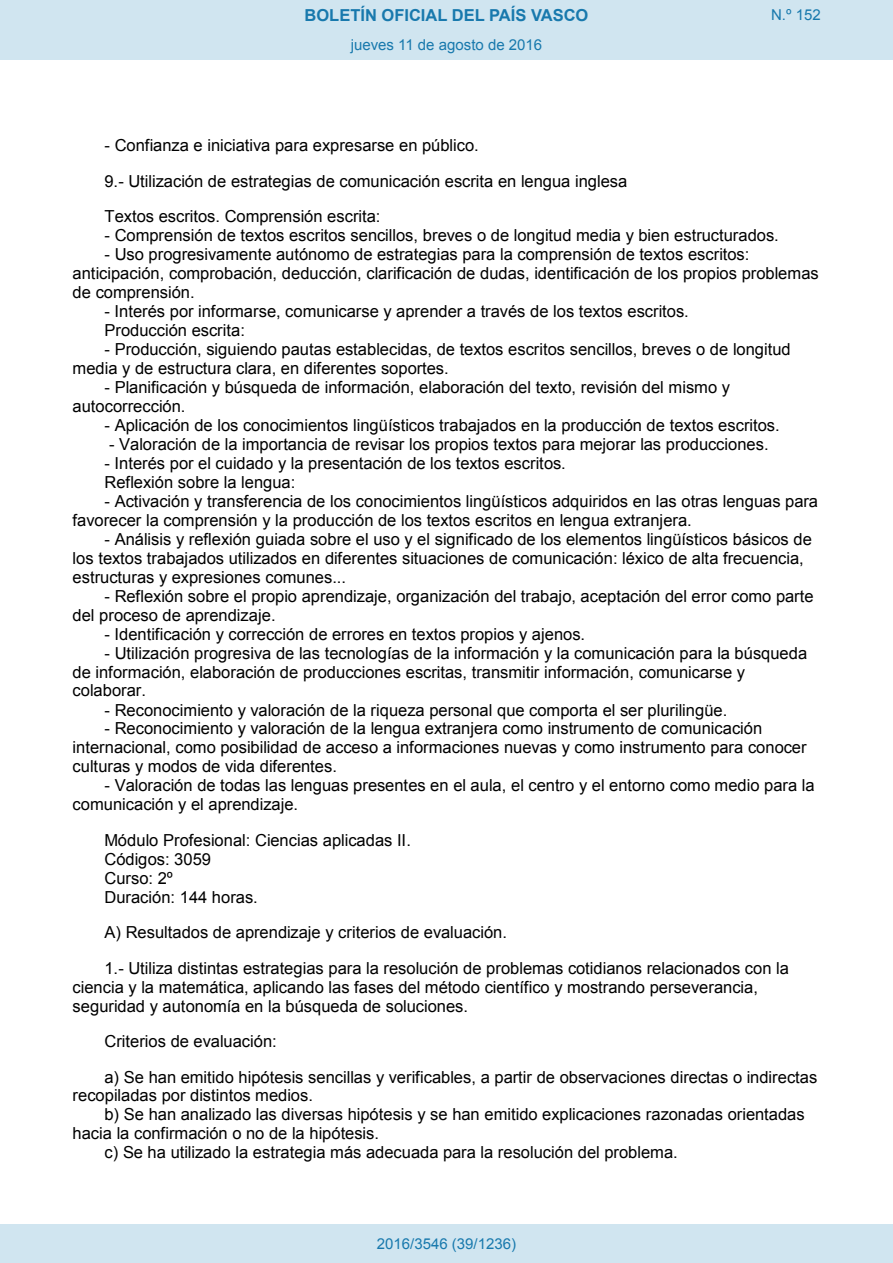
<style>
.page{position:relative;width:893px;height:1263px;background:#fff}
.page>*{position:absolute;margin:0;border:0;box-sizing:border-box;transform-origin:0 0}
.t1{font:16.5px/19px "Arial";color:#000}
.t2{font:700 16.5px "Arial";color:#1879ad}
.Paginacion_Centro{font:15px "Arial";color:#1879ad}
</style>
<div class="page">
<div style="left:0;top:0;width:893px;height:60px;background:#d0e5f0"></div>
<div style="left:0;top:1225px;width:893px;height:38px;background:#d0e5f0"></div>
<p class="t2" style="left:305px;top:4px;width:285px">BOLETÍN OFICIAL DEL PAÍS VASCO</p>
<p class="Paginacion_Centro" style="left:771px;top:5px;width:51px">N.º 152</p>
<p class="Paginacion_Centro" style="left:351px;top:35px;width:193px">jueves 11 de agosto de 2016</p>
<p class="t1" style="left:104px;top:128px;width:524px;line-height:35.4px">- Confianza e iniciativa para expresarse en público.<br>9.- Utilización de estrategias de comunicación escrita en lengua inglesa<br>Textos escritos. Comprensión escrita:</p>
<p class="t1" style="left:104px;top:226px;width:676px">- Comprensión de textos escritos sencillos, breves o de longitud media y bien estructurados.</p>
<p class="t1" style="left:73px;top:245px;width:748px;text-indent:32px">- Uso progresivamente autónomo de estrategias para la comprensión de textos escritos: anticipación, comprobación, deducción, clarificación de dudas, identificación de los propios problemas de comprensión.</p>
<p class="t1" style="left:104px;top:302px;width:586px">- Interés por informarse, comunicarse y aprender a través de los textos escritos.<br>Producción escrita:</p>
<p class="t1" style="left:73px;top:340px;width:720px;text-indent:32px">- Producción, siguiendo pautas establecidas, de textos escritos sencillos, breves o de longitud media y de estructura clara, en diferentes soportes.</p>
<p class="t1" style="left:73px;top:378px;width:659px;text-indent:32px">- Planificación y búsqueda de información, elaboración del texto, revisión del mismo y autocorrección.</p>
<p class="t1" style="left:104px;top:416px;width:677px">- Aplicación de los conocimientos lingüísticos trabajados en la producción de textos escritos.</p>
<p class="t1" style="left:109px;top:435px;width:661px">- Valoración de la importancia de revisar los propios textos para mejorar las producciones.</p>
<p class="t1" style="left:104px;top:454px;width:463px">- Interés por el cuidado y la presentación de los textos escritos.<br>Reflexión sobre la lengua:</p>
<p class="t1" style="left:73px;top:492px;width:747px;text-indent:32px">- Activación y transferencia de los conocimientos lingüísticos adquiridos en las otras lenguas para favorecer la comprensión y la producción de los textos escritos en lengua extranjera.</p>
<p class="t1" style="left:73px;top:530px;width:741px;text-indent:32px">- Análisis y reflexión guiada sobre el uso y el significado de los elementos lingüísticos básicos de los textos trabajados utilizados en diferentes situaciones de comunicación: léxico de alta frecuencia, estructuras y expresiones comunes...</p>
<p class="t1" style="left:73px;top:586px;width:743px;text-indent:32px">- Reflexión sobre el propio aprendizaje, organización del trabajo, aceptación del error como parte del proceso de aprendizaje.</p>
<p class="t1" style="left:104px;top:624px;width:482px">- Identificación y corrección de errores en textos propios y ajenos.</p>
<p class="t1" style="left:73px;top:643px;width:736px;text-indent:32px">- Utilización progresiva de las tecnologías de la información y la comunicación para la búsqueda de información, elaboración de producciones escritas, transmitir información, comunicarse y colaborar.</p>
<p class="t1" style="left:104px;top:700px;width:624px">- Reconocimiento y valoración de la riqueza personal que comporta el ser plurilingüe.</p>
<p class="t1" style="left:73px;top:719px;width:735px;text-indent:32px">- Reconocimiento y valoración de la lengua extranjera como instrumento de comunicación internacional, como posibilidad de acceso a informaciones nuevas y como instrumento para conocer culturas y modos de vida diferentes.</p>
<p class="t1" style="left:73px;top:776px;width:744px;text-indent:32px">- Valoración de todas las lenguas presentes en el aula, el centro y el entorno como medio para la comunicación y el aprendizaje.</p>
<p class="t1" style="left:104px;top:831px;width:308px">Módulo Profesional: Ciencias aplicadas II.<br>Códigos: 3059<br>Curso: 2º<br>Duración: 144 horas.</p>
<p class="t1" style="left:104px;top:915px;width:686px;line-height:35.4px">A) Resultados de aprendizaje y criterios de evaluación.<br>1.- Utiliza distintas estrategias para la resolución de problemas cotidianos relacionados con la</p>
<p class="t1" style="left:73px;top:977px;width:687px">ciencia y la matemática, aplicando las fases del método científico y mostrando perseverancia, seguridad y autonomía en la búsqueda de soluciones.</p>
<p class="t1" style="left:104px;top:1024px;width:714px;line-height:35.4px">Criterios de evaluación:<br>a) Se han emitido hipótesis sencillas y verificables, a partir de observaciones directas o indirectas</p>
<p class="t1" style="left:73px;top:1086px;width:242px">recopiladas por distintos medios.</p>
<p class="t1" style="left:104px;top:1105px;width:702px">b) Se han analizado las diversas hipótesis y se han emitido explicaciones razonadas orientadas</p>
<p class="t1" style="left:73px;top:1124px;width:308px">hacia la confirmación o no de la hipótesis.</p>
<p class="t1" style="left:104px;top:1143px;width:575px">c) Se ha utilizado la estrategia más adecuada para la resolución del problema.</p>
<p class="Paginacion_Centro" style="left:377px;top:1234px;width:141px">2016/3546 (39/1236)</p>
</div>
